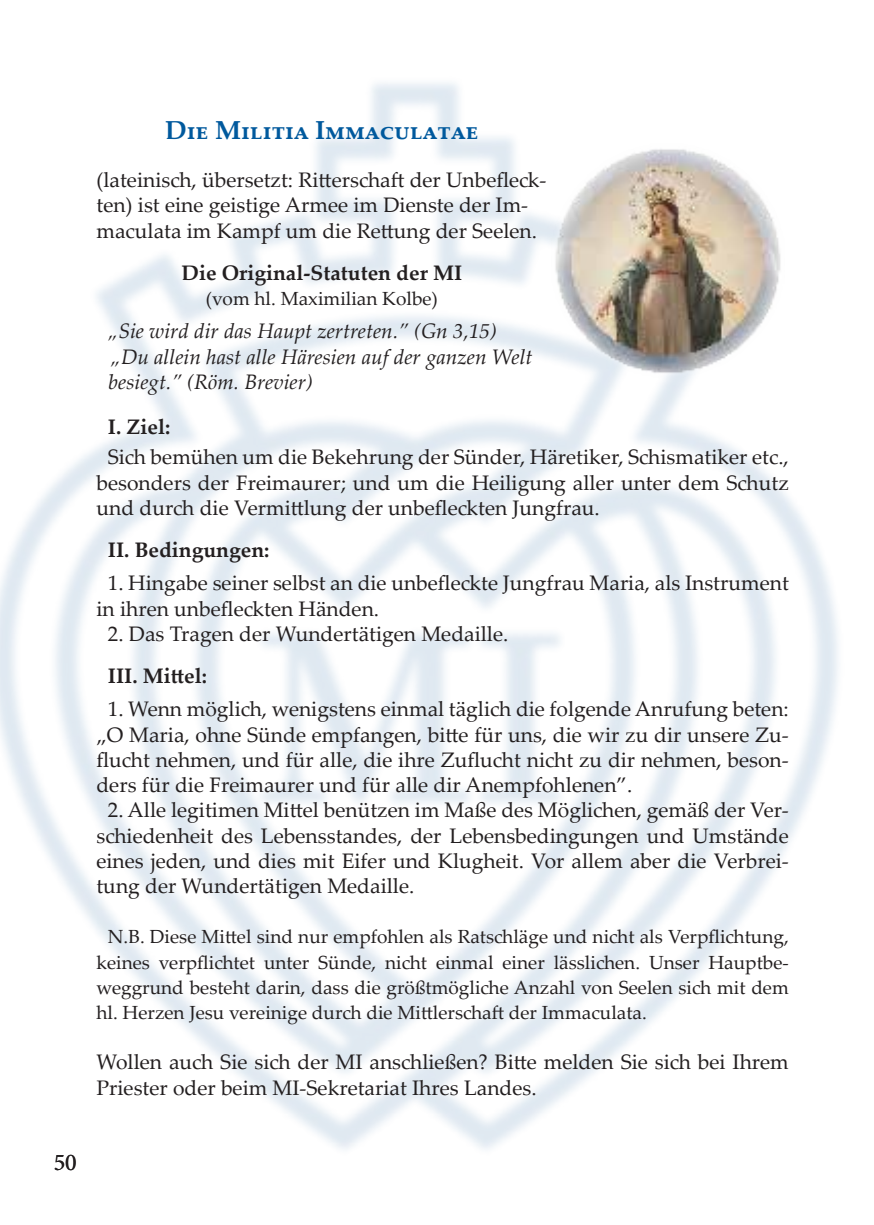
<style>
.page{position:relative;width:874px;height:1225px;background:#fff}
.page>*{position:absolute;margin:0;border:0;box-sizing:border-box;transform-origin:0 0}
.t1{font:700 26px "Palatino Linotype";color:#00599d}
.t2{font:24px "Minion Pro";color:#231f20}
.t3{font:21px/25.2px "Palatino Linotype";color:#231f20}
.t4{font:italic 21px/25.2px "Palatino Linotype";color:#231f20}
.t5{font:700 21px "Palatino Linotype";color:#231f20}
.t6{font:19px/25.2px "Palatino Linotype";color:#231f20;text-align:justify}
</style>
<div class="page">
<img style="left:547px;top:148px;width:234px;height:232px">
<p class="t1" style="left:165px;top:111px;width:315px">Die Militia Immaculatae</p>
<p class="t3" style="left:96px;top:166px;width:451px">(lateinisch, übersetzt: Ritterschaft der Unbefleck&shy;ten) ist eine geistige Armee im Dienste der Im&shy;maculata im Kampf um die Rettung der Seelen.</p>
<p class="t5" style="left:181px;top:258px;width:282px">Die Original-Statuten der MI</p>
<p class="t6" style="left:206px;top:285px;width:233px">(vom hl. Maximilian Kolbe)</p>
<p class="t4" style="left:108px;top:318px;width:426px">„Sie wird dir das Haupt zertreten.” (Gn 3,15) „Du allein hast alle Häresien auf der ganzen Welt besiegt.” (Röm. Brevier)</p>
<p class="t5" style="left:108px;top:412px;width:64px">I. Ziel:</p>
<p class="t3" style="left:96px;top:444px;width:693px;text-align:justify;text-indent:11px">Sich bemühen um die Bekehrung der Sünder, Häretiker, Schismatiker etc., besonders der Freimaurer; und um die Heiligung aller unter dem Schutz und durch die Vermittlung der unbefleckten Jungfrau.</p>
<p class="t5" style="left:108px;top:535px;width:163px">II. Bedingungen:</p>
<p class="t3" style="left:96px;top:570px;width:693px;text-indent:11px">1. Hingabe seiner selbst an die unbefleckte Jungfrau Maria, als Instrument in ihren unbefleckten Händen.</p>
<p class="t3" style="left:108px;top:620px;width:402px">2. Das Tragen der Wundertätigen Medaille.</p>
<p class="t5" style="left:108px;top:661px;width:101px">III. Mittel:</p>
<p class="t3" style="left:96px;top:696px;width:693px;text-align:justify;text-indent:11px">1. Wenn möglich, wenigstens einmal täglich die folgende Anrufung beten: „O Maria, ohne Sünde empfangen, bitte für uns, die wir zu dir unsere Zu&shy;flucht nehmen, und für alle, die ihre Zuflucht nicht zu dir nehmen, beson&shy;ders für die Freimaurer und für alle dir Anempfohlenen”.</p>
<p class="t3" style="left:96px;top:796px;width:693px;text-align:justify;text-indent:11px">2. Alle legitimen Mittel benützen im Maße des Möglichen, gemäß der Ver&shy;schiedenheit des Lebensstandes, der Lebensbedingungen und Umstände eines jeden, und dies mit Eifer und Klugheit. Vor allem aber die Verbrei&shy;tung der Wundertätigen Medaille.</p>
<p class="t6" style="left:96px;top:923px;width:693px;text-indent:11px">N.B. Diese Mittel sind nur empfohlen als Ratschläge und nicht als Verpflichtung, keines verpflichtet unter Sünde, nicht einmal einer lässlichen. Unser Hauptbe&shy;weggrund besteht darin, dass die größtmögliche Anzahl von Seelen sich mit dem hl. Herzen Jesu vereinige durch die Mittlerschaft der Immaculata.</p>
<p class="t3" style="left:96px;top:1048px;width:693px">Wollen auch Sie sich der MI anschließen? Bitte melden Sie sich bei Ihrem<br>Priester oder beim MI-Sekretariat Ihres Landes.</p>
<p class="t2" style="left:54px;top:1145px;width:25px">50</p>
</div>
